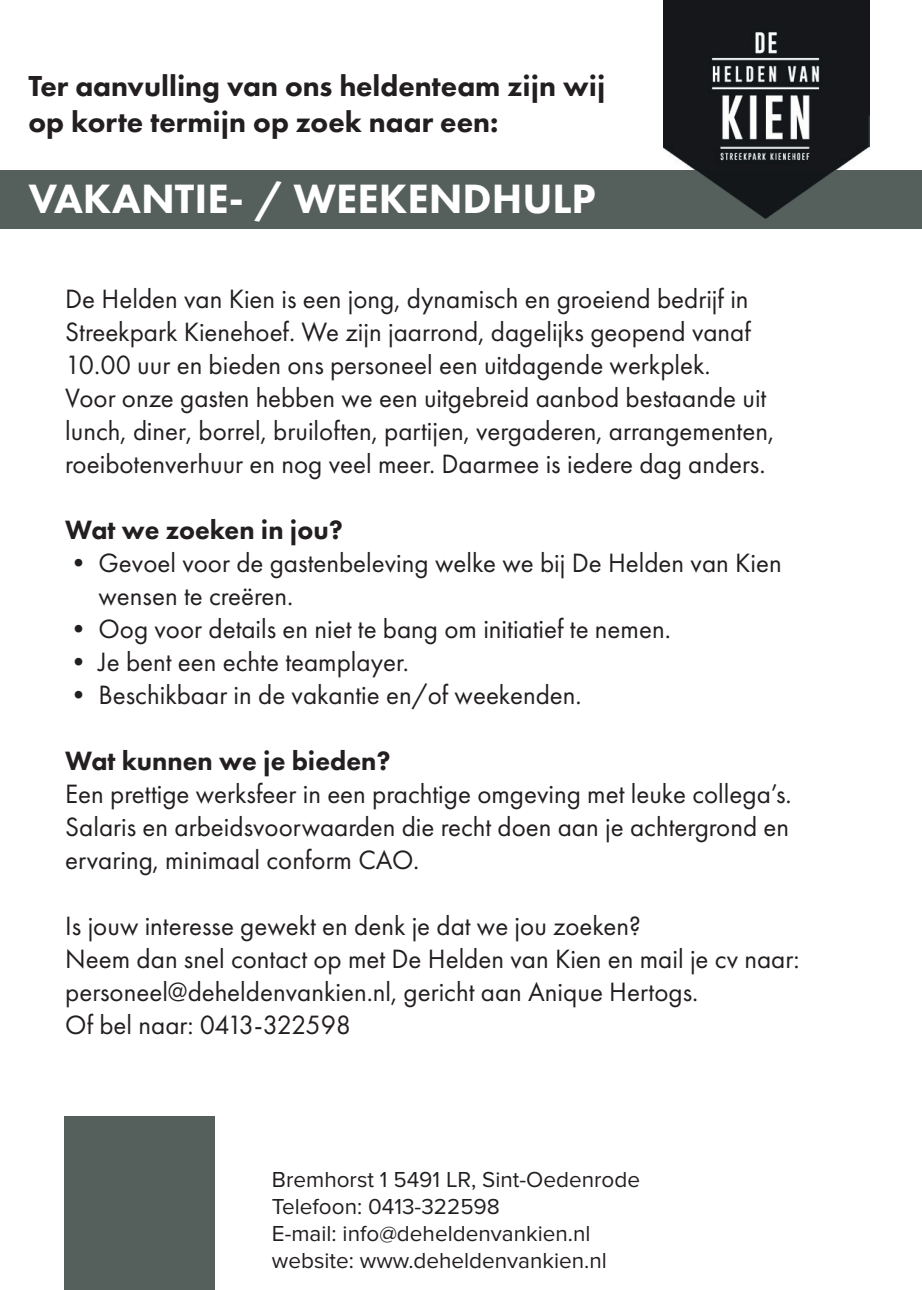
<style>
.page{position:relative;width:922px;height:1290px;background:#fff}
.page>*{position:absolute;margin:0;border:0;box-sizing:border-box;transform-origin:0 0}
.t1{font:800 42.5px "Futura PT";color:#fff}
.t2{font:800 30px/36px "Futura PT";color:#231f20}
.t3{font:27.5px/33px "Futura PT";color:#231f20}
.t4{font:800 27.5px "Futura PT";color:#231f20}
.t5{font:22.5px/27px "Proxima Nova";color:#231f20}
</style>
<div class="page">
<div style="left:64px;top:1116px;width:151px;height:174px;background:#55605d"></div>
<div style="left:0;top:170px;width:921px;height:59px;background:#55605d"></div>
<img style="left:663px;top:0;width:206px;height:219px">
<p class="t2" style="left:28px;top:67px;width:578px">Ter aanvulling van ons heldenteam zijn wij op korte termijn op zoek naar een:</p>
<h1 class="t1" style="left:28px;top:172px;width:569px">VAKANTIE- / WEEKENDHULP</h1>
<p class="t3" style="left:65px;top:282px;width:710px">De Helden van Kien is een jong, dynamisch en groeiend bedrijf in Streekpark Kienehoef. We zijn jaarrond, dagelijks geopend vanaf 10.00 uur en bieden ons personeel een uitdagende werkplek.<br>Voor onze gasten hebben we een uitgebreid aanbod bestaande uit lunch, diner, borrel, bruiloften, partijen, vergaderen, arrangementen, roeibotenverhuur en nog veel meer. Daarmee is iedere dag anders.</p>
<p class="t4" style="left:65px;top:513px;width:279px">Wat we zoeken in jou?</p>
<p class="t3" style="left:98px;top:546px;width:684px;text-indent:-33px">• Gevoel voor de gastenbeleving welke we bij De Helden van Kien wensen te creëren.</p>
<p class="t3" style="left:65px;top:612px;width:607px">• Oog voor details en niet te bang om initiatief te nemen.</p>
<p class="t3" style="left:65px;top:645px;width:345px">• Je bent een echte teamplayer.</p>
<p class="t3" style="left:65px;top:678px;width:518px">• Beschikbaar in de vakantie en/of weekenden.</p>
<p class="t4" style="left:65px;top:744px;width:327px">Wat kunnen we je bieden?</p>
<p class="t3" style="left:65px;top:777px;width:727px;text-align:justify">Een prettige werksfeer in een prachtige omgeving met leuke collega’s.<br>Salaris en arbeidsvoorwaarden die recht doen aan je achtergrond en ervaring, minimaal conform CAO.</p>
<p class="t3" style="left:65px;top:909px;width:735px">Is jouw interesse gewekt en denk je dat we jou zoeken?<br>Neem dan snel contact op met De Helden van Kien en mail je cv naar: personeel@deheldenvankien.nl, gericht aan Anique Hertogs.<br>Of bel naar: 0413-322598</p>
<p class="t5" style="left:272px;top:1167px;width:369px">Bremhorst 1 5491 LR, Sint-Oedenrode<br>Telefoon: 0413-322598<br>E-mail: info@deheldenvankien.nl website: www.deheldenvankien.nl</p>
</div>
